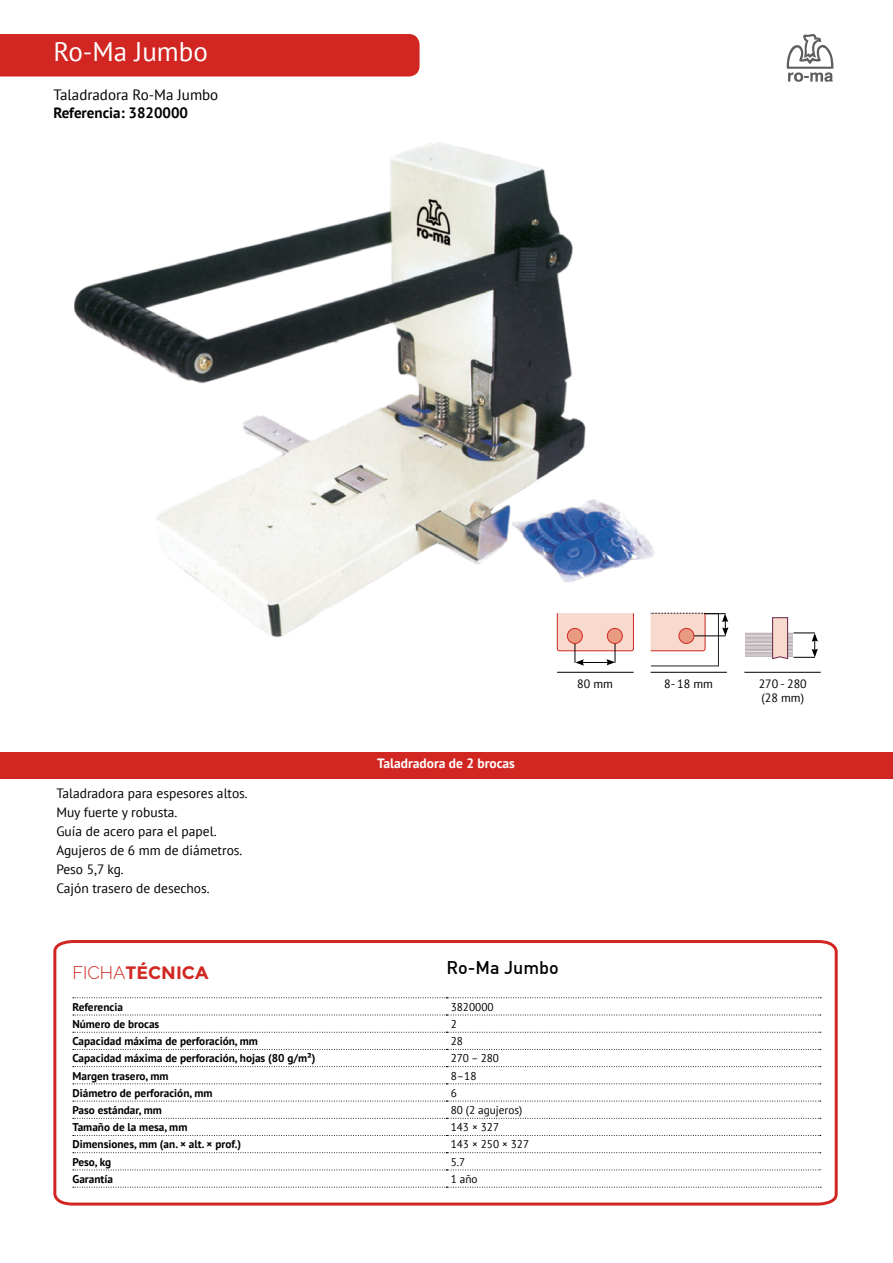
<style>
.page{position:relative;width:893px;height:1263px;background:#fff}
.page>*{position:absolute;margin:0;border:0;box-sizing:border-box;transform-origin:0 0}
.t1{font:27px "PT Sans";color:#fff}
.t2{font:700 18px "Montserrat";color:#d12822}
.t3{font:500 18px "DIN";color:#000}
.t4{font:15px "PT Sans";color:#000}
.t5{font:700 15px "PT Sans";color:#000}
.t6{font:13.5px "PT Sans";color:#000}
.t7{font:700 13.5px "PT Sans";color:#fff}
.t8{font:12px "PT Sans";color:#000}
.Títulos_tabla__Tabla{font:700 11.25px "PT Sans";color:#000}
.Datos_tabla__Tablas{font:11.25px "PT Sans";color:#000}
.s1{font-family:"Raleway";font-weight:300}
</style>
<div class="page">
<svg style="left:53px;top:940px;width:785px;height:266px"></svg>
<div style="left:0;top:34px;width:420px;height:43px;background:#d12621"></div>
<div style="left:0;top:753px;width:893px;height:26px;background:#d12621"></div>
<svg style="left:787px;top:34px;width:46px;height:48px"></svg>
<img style="left:75px;top:142px;width:595px;height:531px">
<svg style="left:557px;top:613px;width:77px;height:53px"></svg>
<div style="left:607px;top:628px;width:15px;height:15px;background:#e99b82;border-radius:50%"></div>
<div style="left:607px;top:628px;width:15px;height:15px;border:1px solid #d12721;border-radius:50%"></div>
<div style="left:567px;top:628px;width:15px;height:15px;background:#e99b82;border-radius:50%"></div>
<div style="left:567px;top:628px;width:15px;height:15px;border:1px solid #d12721;border-radius:50%"></div>
<div style="left:651px;top:614px;width:67px;height:52px;background:#fff"></div>
<svg style="left:650px;top:613px;width:78px;height:38px"></svg>
<hr style="left:746px;top:656px;width:46px;height:1px;background:#b9aeb4">
<hr style="left:746px;top:655px;width:46px;height:1px;background:#b9aeb4">
<hr style="left:746px;top:653px;width:46px;height:1px;background:#b9aeb4">
<hr style="left:746px;top:652px;width:46px;height:1px;background:#b9aeb4">
<hr style="left:746px;top:650px;width:46px;height:1px;background:#b9aeb4">
<hr style="left:746px;top:649px;width:46px;height:1px;background:#b9aeb4">
<hr style="left:746px;top:648px;width:46px;height:1px;background:#b9aeb4">
<hr style="left:746px;top:646px;width:46px;height:1px;background:#b9aeb4">
<hr style="left:746px;top:645px;width:46px;height:1px;background:#b9aeb4">
<hr style="left:746px;top:644px;width:46px;height:1px;background:#b9aeb4">
<hr style="left:746px;top:642px;width:46px;height:1px;background:#b9aeb4">
<hr style="left:746px;top:641px;width:46px;height:1px;background:#b9aeb4">
<hr style="left:746px;top:640px;width:46px;height:1px;background:#b9aeb4">
<hr style="left:746px;top:638px;width:46px;height:1px;background:#b9aeb4">
<hr style="left:746px;top:637px;width:46px;height:1px;background:#b9aeb4">
<hr style="left:746px;top:636px;width:46px;height:1px;background:#b9aeb4">
<hr style="left:746px;top:634px;width:46px;height:1px;background:#b9aeb4">
<hr style="left:746px;top:633px;width:46px;height:1px;background:#b9aeb4">
<svg style="left:772px;top:617px;width:46px;height:42px"></svg>
<hr style="left:557px;top:672px;width:77px;height:1px;background:#000">
<hr style="left:651px;top:672px;width:76px;height:1px;background:#000">
<hr style="left:744px;top:672px;width:77px;height:1px;background:#000">
<svg style="left:73px;top:997px;width:748px;height:191px"></svg>
<p class="t1" style="left:54px;top:34px;width:156px">Ro-Ma Jumbo</p>
<p class="t4" style="left:53px;top:86px;width:166px">Taladradora Ro-Ma Jumbo</p>
<p class="t5" style="left:53px;top:103px;width:136px">Referencia: 3820000</p>
<p class="t6" style="left:56px;top:784px;width:193px">Taladradora para espesores altos.</p>
<p class="t6" style="left:56px;top:803px;width:123px">Muy fuerte y robusta.</p>
<p class="t6" style="left:56px;top:823px;width:162px">Guía de acero para el papel.</p>
<p class="t6" style="left:56px;top:842px;width:188px">Agujeros de 6 mm de diámetros.</p>
<p class="t6" style="left:56px;top:861px;width:69px">Peso 5,7 kg.</p>
<p class="t6" style="left:56px;top:880px;width:155px">Cajón trasero de desechos.</p>
<p class="t7" style="left:377px;top:754px;width:139px">Taladradora de 2 brocas</p>
<p class="t8" style="left:577px;top:676px;width:37px">80 mm</p>
<p class="t8" style="left:664px;top:676px;width:50px">8- 18 mm</p>
<p class="t8" style="left:759px;top:676px;width:50px">270 - 280</p>
<p class="t8" style="left:761px;top:690px;width:44px">(28 mm)</p>
<p class="t2" style="left:72px;top:962px;width:137px"><span class="s1">FICHA</span>TÉCNICA</p>
<p class="t3" style="left:446px;top:956px;width:114px">Ro-Ma Jumbo</p>
<p class="Títulos_tabla__Tabla" style="left:72px;top:999px;width:52px">Referencia</p>
<p class="Datos_tabla__Tablas" style="left:451px;top:999px;width:44px">3820000</p>
<p class="Títulos_tabla__Tabla" style="left:72px;top:1016px;width:88px">Número de brocas</p>
<p class="Datos_tabla__Tablas" style="left:451px;top:1017px;width:8px">2</p>
<p class="Títulos_tabla__Tabla" style="left:72px;top:1034px;width:187px">Capacidad máxima de perforación, mm</p>
<p class="Datos_tabla__Tablas" style="left:451px;top:1034px;width:14px">28</p>
<p class="Títulos_tabla__Tabla" style="left:72px;top:1051px;width:244px">Capacidad máxima de perforación, hojas (80 g/m²)</p>
<p class="Datos_tabla__Tablas" style="left:451px;top:1051px;width:50px">270 – 280</p>
<p class="Títulos_tabla__Tabla" style="left:72px;top:1068px;width:98px">Margen trasero, mm</p>
<p class="Datos_tabla__Tablas" style="left:451px;top:1068px;width:27px">8–18</p>
<p class="Títulos_tabla__Tabla" style="left:72px;top:1085px;width:141px">Diámetro de perforación, mm</p>
<p class="Datos_tabla__Tablas" style="left:451px;top:1086px;width:8px">6</p>
<p class="Títulos_tabla__Tabla" style="left:72px;top:1103px;width:91px">Paso estándar, mm</p>
<p class="Datos_tabla__Tablas" style="left:451px;top:1103px;width:73px">80 (2 agujeros)</p>
<p class="Títulos_tabla__Tabla" style="left:72px;top:1120px;width:116px">Tamaño de la mesa, mm</p>
<p class="Datos_tabla__Tablas" style="left:451px;top:1120px;width:50px">143 × 327</p>
<p class="Títulos_tabla__Tabla" style="left:72px;top:1137px;width:170px">Dimensiones, mm (an. × alt. × prof.)</p>
<p class="Datos_tabla__Tablas" style="left:451px;top:1137px;width:80px">143 × 250 × 327</p>
<p class="Títulos_tabla__Tabla" style="left:72px;top:1154px;width:40px">Peso, kg</p>
<p class="Datos_tabla__Tablas" style="left:451px;top:1154px;width:16px">5.7</p>
<p class="Títulos_tabla__Tabla" style="left:72px;top:1171px;width:42px">Garantía</p>
<p class="Datos_tabla__Tablas" style="left:451px;top:1172px;width:28px">1 año</p>
</div>
